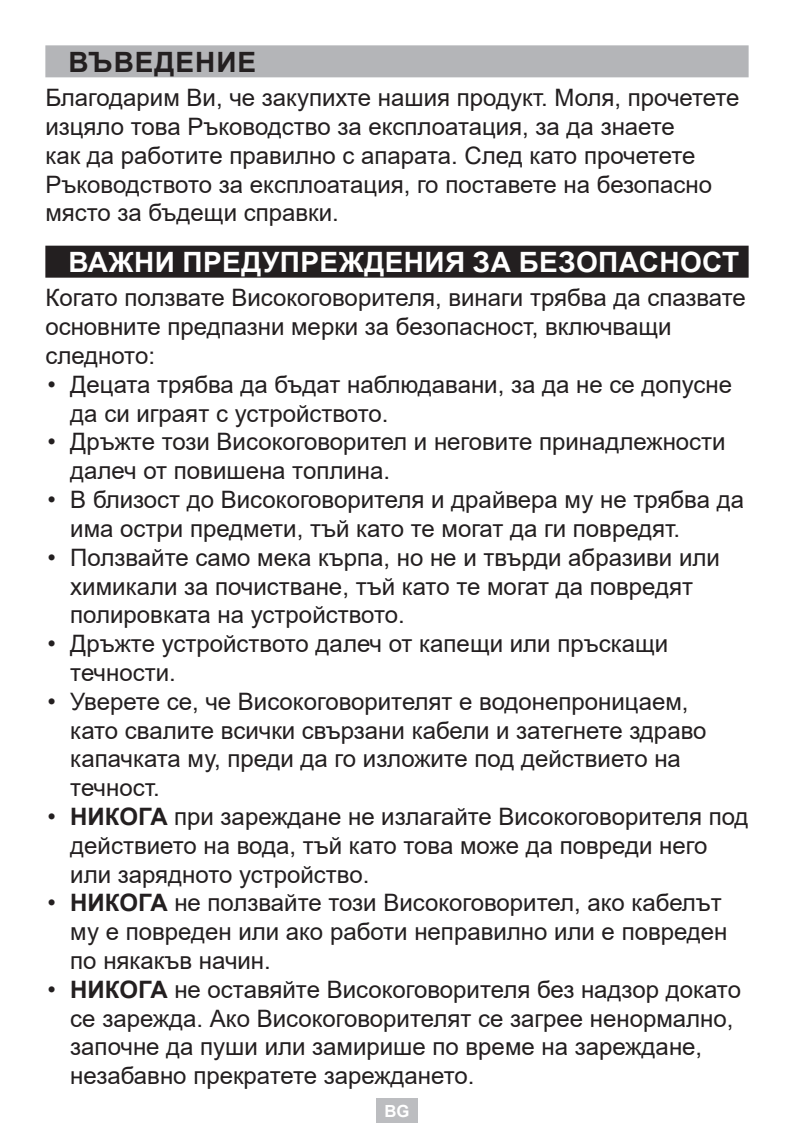
<style>
.page{position:relative;width:794px;height:1134px;background:#fff}
.page>*{position:absolute;margin:0;border:0;box-sizing:border-box;transform-origin:0 0}
.t1{font:700 28px "Arial";letter-spacing:.015em;color:#fff}
.t2{font:700 28px "Arial";letter-spacing:.035em;color:#231f20}
.t3{font:24px/28.8px "Arial";color:#231f20}
.t4{font:700 16.8px "Arial";color:#fff}
.s1{font-weight:700}
</style>
<div class="page">
<div style="left:376px;top:1098px;width:42px;height:25px;background:#bcbdc0"></div>
<div style="left:45px;top:45px;width:703px;height:32px;background:#b4b5b8"></div>
<div style="left:45px;top:246px;width:703px;height:32px;background:#231f20"></div>
<p class="t2" style="left:69px;top:42px;width:189px">ВЪВЕДЕНИЕ</p>
<p class="t3" style="left:45px;top:83px;width:695px">Благодарим Ви, че закупихте нашия продукт. Моля, прочетете изцяло това Ръководство за експлоатация, за да знаете<br>как да работите правилно с апарата. След като прочетете Ръководството за експлоатация, го поставете на безопасно място за бъдещи справки.</p>
<p class="t1" style="left:69px;top:242px;width:672px">ВАЖНИ ПРЕДУПРЕЖДЕНИЯ ЗА БЕЗОПАСНОСТ</p>
<p class="t3" style="left:45px;top:283px;width:702px">Когато ползвате Високоговорителя, винаги трябва да спазвате основните предпазни мерки за безопасност, включващи следното:</p>
<p class="t3" style="left:70px;top:370px;width:663px;text-indent:-23px">• Децата трябва да бъдат наблюдавани, за да не се допусне да си играят с устройството.</p>
<p class="t3" style="left:70px;top:427px;width:657px;text-indent:-23px">• Дръжте този Високоговорител и неговите принадлежности далеч от повишена топлина.</p>
<p class="t3" style="left:70px;top:485px;width:675px;text-indent:-23px">• В близост до Високоговорителя и драйвера му не трябва да има остри предмети, тъй като те могат да ги повредят.</p>
<p class="t3" style="left:70px;top:543px;width:651px;text-indent:-23px">• Ползвайте само мека кърпа, но не и твърди абразиви или химикали за почистване, тъй като те могат да повредят полировката на устройството.</p>
<p class="t3" style="left:70px;top:629px;width:599px;text-indent:-23px">• Дръжте устройството далеч от капещи или пръскащи течности.</p>
<p class="t3" style="left:70px;top:687px;width:637px;text-indent:-23px">• Уверете се, че Високоговорителят е водонепроницаем, като свалите всички свързани кабели и затегнете здраво капачката му, преди да го изложите под действието на течност.</p>
<p class="t3" style="left:70px;top:802px;width:680px;text-indent:-23px">• <span class="s1">НИКОГА</span> при зареждане не излагайте Високоговорителя под действието на вода, тъй като това може да повреди него или зарядното устройство.</p>
<p class="t3" style="left:70px;top:888px;width:659px;text-indent:-23px">• <span class="s1">НИКОГА</span> не ползвайте този Високоговорител, ако кабелът му е повреден или ако работи неправилно или е повреден по някакъв начин.</p>
<p class="t3" style="left:70px;top:975px;width:672px;text-indent:-23px">• <span class="s1">НИКОГА</span> не оставяйте Високоговорителя без надзор докато се зарежда. Ако Високоговорителят се загрее ненормално, започне да пуши или замирише по време на зареждане, незабавно прекратете зареждането.</p>
<p class="t4" style="left:384px;top:1099px;width:27px">BG</p>
</div>
